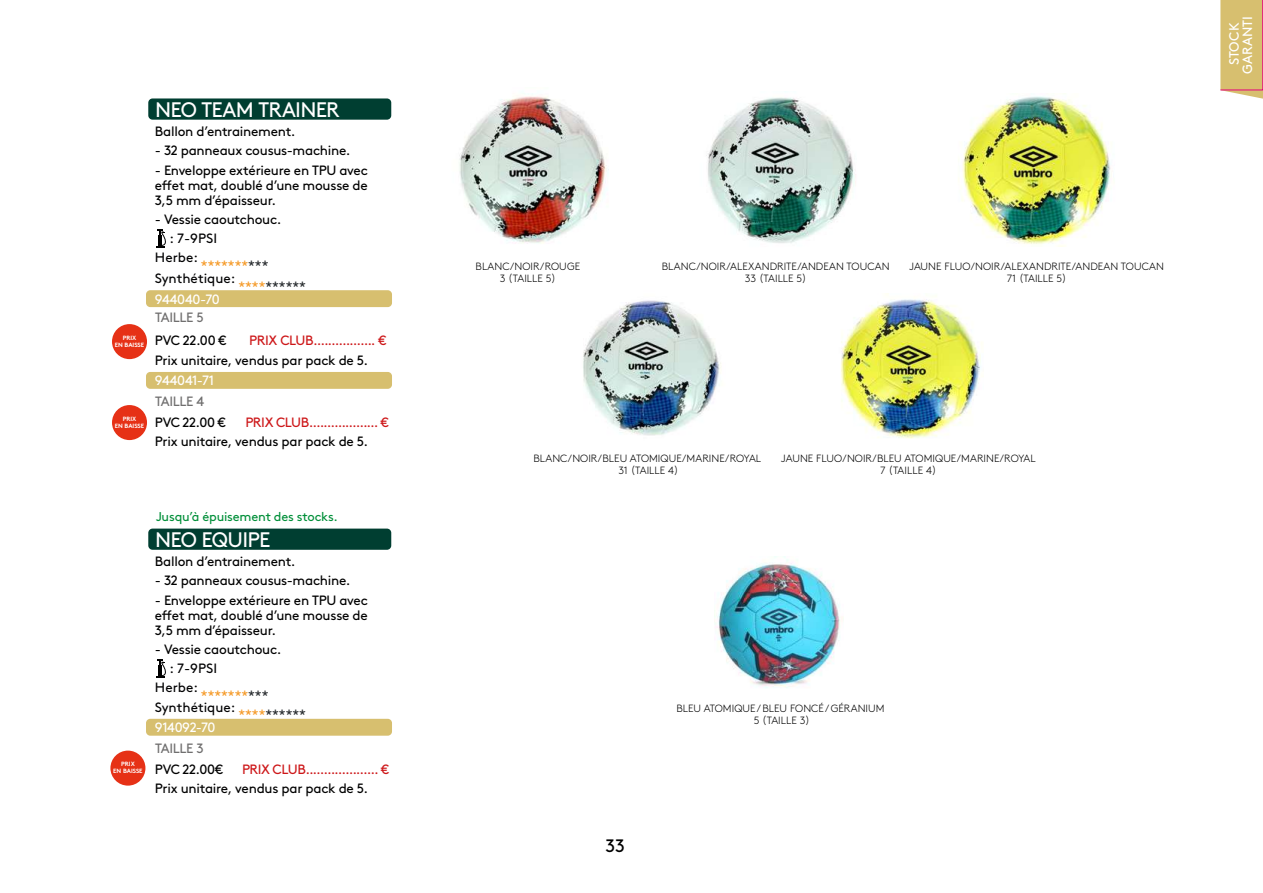
<style>
.page{position:relative;width:1263px;height:893px;background:#fff}
.page>*{position:absolute;margin:0;border:0;box-sizing:border-box;transform-origin:0 0}
.t1{font:21px "Brown";letter-spacing:-.035em;color:#fff}
.t2{font:18px "Brown";color:#000}
.t3{font:13.5px/15px "Brown";letter-spacing:-.02em;color:#000;text-align:justify}
.t4{font:13.5px "Brown";letter-spacing:-.03em;color:#cd1719}
.t5{font:13.5px/19.2px "Brown";color:#020203}
.t6{font:13.5px "Brown";letter-spacing:-.015em;color:#fff}
.t7{font:13.5px "Brown";letter-spacing:-.03em;color:#706f6f}
.t8{font:13.5px "Brown";color:#272b2e}
.t9{font:13.5px/13.5px "Brown";letter-spacing:.005em;color:#fff;text-align:center}
.t10{font:12.75px "Brown";letter-spacing:-.015em;color:#008f39}
.t11{font:300 10.5px/12px "Brown";letter-spacing:.005em;color:#000;text-align:center}
.t12{font:700 6.15px/7.2px "Brown";color:#fff;text-align:center}
.s1{color:#f59a28}
.s2{color:#272b2e}
</style>
<div class="page">
<div style="left:148px;top:529px;width:243px;height:21px;background:#003e31;border-radius:4px"></div>
<div style="left:146px;top:719px;width:246px;height:17px;background:#d7bf6f;border-radius:4px"></div>
<img style="left:714px;top:556px;width:129px;height:132px">
<svg style="left:156px;top:659px;width:10px;height:19px"></svg>
<div style="left:110px;top:751px;width:35px;height:35px;background:#e63116;border-radius:50%"></div>
<div style="left:146px;top:372px;width:246px;height:17px;background:#d7bf6f;border-radius:4px"></div>
<div style="left:148px;top:98px;width:243px;height:22px;background:#003e31;border-radius:4px"></div>
<div style="left:146px;top:290px;width:246px;height:17px;background:#d7bf6f;border-radius:4px"></div>
<img style="left:459px;top:93px;width:150px;height:151px">
<img style="left:706px;top:97px;width:150px;height:146px">
<img style="left:958px;top:96px;width:153px;height:150px">
<img style="left:583px;top:300px;width:138px;height:136px">
<img style="left:841px;top:294px;width:141px;height:145px">
<svg style="left:156px;top:229px;width:10px;height:19px"></svg>
<div style="left:112px;top:324px;width:35px;height:35px;background:#e63116;border-radius:50%"></div>
<div style="left:112px;top:405px;width:35px;height:35px;background:#e63116;border-radius:50%"></div>
<svg style="left:1220px;top:0;width:43px;height:99px;background:#d9bd77"></svg>
<p class="t12" style="left:115px;top:333px;width:31px">PRIX<br>EN BAISSE</p>
<p class="t12" style="left:115px;top:414px;width:31px">PRIX<br>EN BAISSE</p>
<h1 class="t1" style="left:155px;top:93px;width:186px">NEO TEAM TRAINER</h1>
<p class="t3" style="left:155px;top:123px;width:142px">Ballon d’entrainement.</p>
<p class="t3" style="left:155px;top:142px;width:197px">- 32 panneaux cousus-machine.</p>
<p class="t3" style="left:155px;top:161px;width:214px">- Enveloppe extérieure en TPU avec effet mat, doublé d’une mousse de 3,5 mm d’épaisseur.</p>
<p class="t3" style="left:155px;top:210px;width:128px">- Vessie caoutchouc.</p>
<p class="t5" style="left:155px;top:228px;width:64px;text-indent:15px">: 7-9PSI<br>Herbe:</p>
<p class="t5" style="left:155px;top:257px;width:115px;line-height:13.2px;text-indent:46px"><span class="s1">*******</span><span class="s2">***<br></span>Synthétique:</p>
<p class="t8" style="left:238px;top:276px;width:69px"><span class="s1">****</span>******</p>
<p class="t6" style="left:155px;top:289px;width:66px">944040-70</p>
<p class="t7" style="left:155px;top:307px;width:50px">TAILLE 5</p>
<p class="t3" style="left:155px;top:332px;width:73px">PVC 22.00 €</p>
<p class="t4" style="left:249px;top:330px;width:139px">PRIX CLUB................. €</p>
<p class="t3" style="left:155px;top:351px;width:215px">Prix unitaire, vendus par pack de 5.</p>
<p class="t6" style="left:155px;top:370px;width:61px">944041-71</p>
<p class="t7" style="left:155px;top:391px;width:51px">TAILLE 4</p>
<p class="t3" style="left:155px;top:413px;width:72px">PVC 22.00 €</p>
<p class="t4" style="left:245px;top:412px;width:145px">PRIX CLUB................... €</p>
<p class="t3" style="left:155px;top:433px;width:215px">Prix unitaire, vendus par pack de 5.</p>
<p class="t12" style="left:113px;top:760px;width:31px">PRIX<br>EN BAISSE</p>
<p class="t10" style="left:156px;top:507px;width:183px">Jusqu’à épuisement des stocks.</p>
<h1 class="t1" style="left:155px;top:523px;width:117px">NEO EQUIPE</h1>
<p class="t3" style="left:155px;top:553px;width:142px">Ballon d’entrainement.</p>
<p class="t3" style="left:155px;top:572px;width:197px">- 32 panneaux cousus-machine.</p>
<p class="t3" style="left:155px;top:591px;width:214px">- Enveloppe extérieure en TPU avec effet mat, doublé d’une mousse de 3,5 mm d’épaisseur.</p>
<p class="t3" style="left:155px;top:641px;width:128px">- Vessie caoutchouc.</p>
<p class="t5" style="left:155px;top:658px;width:64px;text-indent:15px">: 7-9PSI<br>Herbe:</p>
<p class="t5" style="left:155px;top:688px;width:115px;line-height:11.7px;text-indent:46px"><span class="s1">*******</span><span class="s2">***<br></span>Synthétique:</p>
<p class="t8" style="left:238px;top:704px;width:69px"><span class="s1">****</span>******</p>
<p class="t6" style="left:155px;top:717px;width:62px">914092-70</p>
<p class="t7" style="left:155px;top:738px;width:50px">TAILLE 3</p>
<p class="t3" style="left:155px;top:761px;width:70px">PVC 22.00€</p>
<p class="t4" style="left:242px;top:759px;width:148px">PRIX CLUB.................... €</p>
<p class="t3" style="left:155px;top:780px;width:215px">Prix unitaire, vendus par pack de 5.</p>
<p class="t9" style="left:1226px;top:74px;width:59px;rotate:-90deg">STOCK<br>GARANTI</p>
<p class="t11" style="left:476px;top:259px;width:106px">BLANC/NOIR/ROUGE<br>3 (TAILLE 5)</p>
<p class="t11" style="left:662px;top:259px;width:229px">BLANC/NOIR/ALEXANDRITE/ANDEAN TOUCAN<br>33 (TAILLE 5)</p>
<p class="t11" style="left:909px;top:259px;width:256px">JAUNE FLUO/NOIR/ALEXANDRITE/ANDEAN TOUCAN<br>71 (TAILLE 5)</p>
<p class="t11" style="left:533px;top:452px;width:229px">BLANC/NOIR/BLEU ATOMIQUE/MARINE/ROYAL<br>31 (TAILLE 4)</p>
<p class="t11" style="left:781px;top:452px;width:256px">JAUNE FLUO/NOIR/BLEU ATOMIQUE/MARINE/ROYAL<br>7 (TAILLE 4)</p>
<h2 class="t2" style="left:605px;top:832px;width:21px">33</h2>
<p class="t11" style="left:676px;top:701px;width:210px">BLEU ATOMIQUE / BLEU FONCÉ / GÉRANIUM<br>5 (TAILLE 3)</p>
</div>
